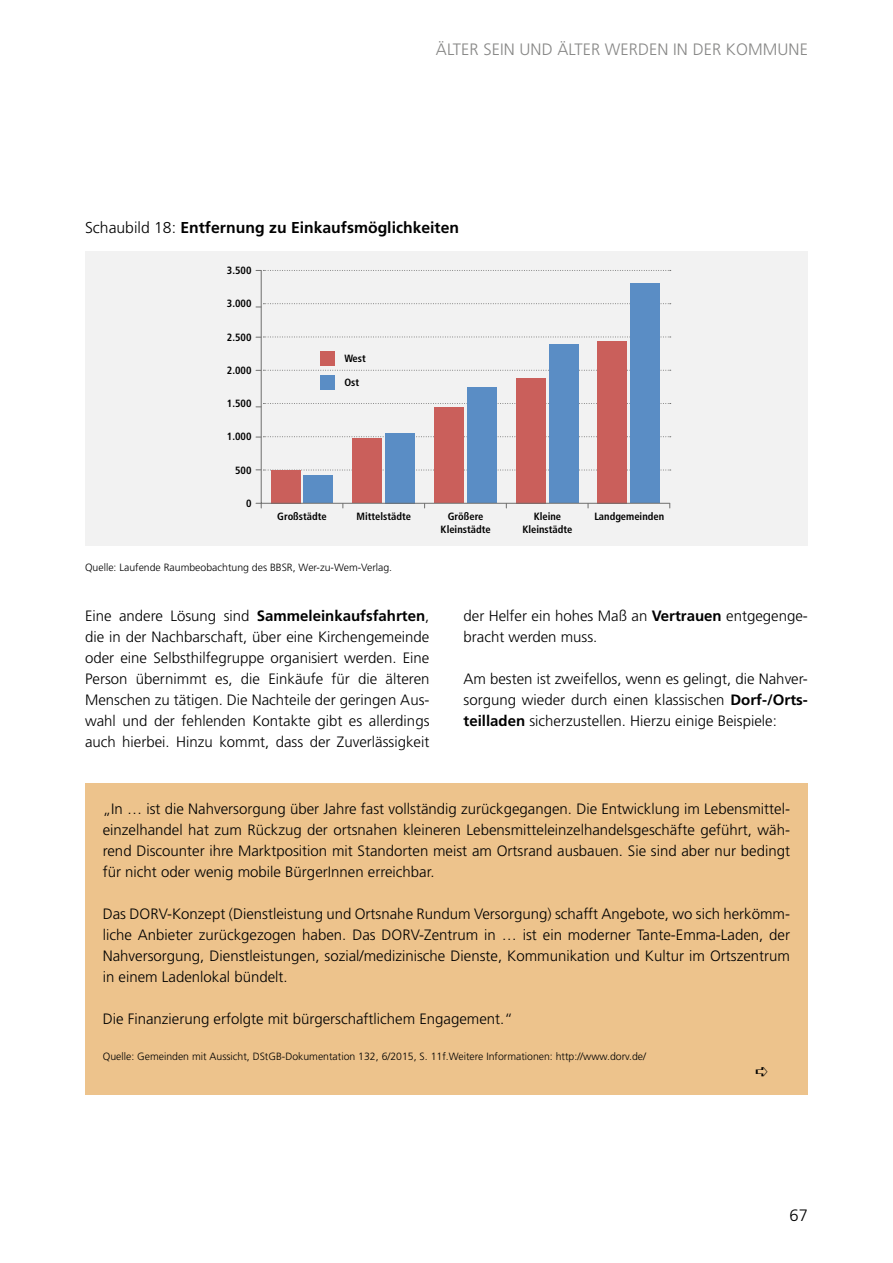
<style>
.page{position:relative;width:893px;height:1263px;background:#fff}
.page>*{position:absolute;margin:0;border:0;box-sizing:border-box;transform-origin:0 0}
.t1{font:300 16.5px "Frutiger";letter-spacing:.005em;color:#878786}
.t2{font:300 16.5px "Frutiger CE";color:#000}
.t3{font:700 15.75px "Frutiger";color:#000}
.t4{font:300 15px/21px "Frutiger";color:#000;text-align:justify}
.t5{font:300 10.5px "Frutiger";color:#000}
.t6{font:700 condensed 10.5px/13.5px "Frutiger";color:#000;text-align:center}
.s1{font-weight:300}
.s2{font-family:"Frutiger CE";font-weight:700}
.s3{font-weight:700}
</style>
<div class="page">
<div style="left:85px;top:251px;width:723px;height:295px;background:#f2f2f2"></div>
<div style="left:320px;top:351px;width:15px;height:15px;background:#ca5f5b"></div>
<div style="left:320px;top:375px;width:15px;height:15px;background:#5a8dc5"></div>
<svg style="left:256px;top:270px;width:415px;height:1px"></svg>
<svg style="left:256px;top:370px;width:415px;height:1px"></svg>
<svg style="left:256px;top:303px;width:415px;height:5px"></svg>
<svg style="left:256px;top:403px;width:415px;height:4px"></svg>
<svg style="left:256px;top:337px;width:415px;height:1px"></svg>
<svg style="left:256px;top:436px;width:415px;height:2px"></svg>
<svg style="left:256px;top:469px;width:415px;height:2px"></svg>
<div style="left:271px;top:470px;width:29px;height:33px;background:#ca5f5b"></div>
<div style="left:304px;top:475px;width:29px;height:28px;background:#5a8dc5"></div>
<div style="left:352px;top:438px;width:30px;height:65px;background:#ca5f5b"></div>
<div style="left:385px;top:433px;width:30px;height:70px;background:#5a8dc5"></div>
<div style="left:434px;top:407px;width:30px;height:96px;background:#ca5f5b"></div>
<div style="left:467px;top:387px;width:30px;height:116px;background:#5a8dc5"></div>
<div style="left:516px;top:378px;width:29px;height:125px;background:#ca5f5b"></div>
<div style="left:549px;top:344px;width:29px;height:159px;background:#5a8dc5"></div>
<div style="left:598px;top:341px;width:29px;height:162px;background:#ca5f5b"></div>
<div style="left:631px;top:283px;width:29px;height:220px;background:#5a8dc5"></div>
<hr style="left:261px;top:270px;width:1px;height:233px;background:#6f6f6e">
<hr style="left:261px;top:503px;width:409px;height:1px;background:#6f6f6e">
<svg style="left:256px;top:503px;width:6px;height:5px"></svg>
<div style="left:85px;top:783px;width:723px;height:311px;background:#edc38c"></div>
<p class="t1" style="left:436px;top:40px;width:373px">ÄLTER SEIN UND ÄLTER WERDEN IN DER KOMMUNE</p>
<p class="t3" style="left:85px;top:219px;width:375px"><span class="s1">Schaubild 18:</span> Entfernung zu Einkaufsmöglichkeiten</p>
<p class="t6" style="left:227px;top:264px;width:26px">3.500</p>
<p class="t6" style="left:227px;top:297px;width:26px">3.000</p>
<p class="t6" style="left:227px;top:330px;width:26px">2.500</p>
<p class="t6" style="left:227px;top:363px;width:26px">2.000</p>
<p class="t6" style="left:227px;top:397px;width:26px">1.500</p>
<p class="t6" style="left:227px;top:430px;width:26px">1.000</p>
<p class="t6" style="left:235px;top:463px;width:18px">500</p>
<p class="t6" style="left:246px;top:497px;width:7px">0</p>
<p class="t6" style="left:344px;top:352px;width:23px">West</p>
<p class="t6" style="left:344px;top:376px;width:16px">Ost</p>
<p class="t6" style="left:277px;top:509px;width:51px">Großstädte</p>
<p class="t6" style="left:357px;top:509px;width:56px">Mittelstädte</p>
<p class="t6" style="left:441px;top:509px;width:51px">Größere<br>Kleinstädte</p>
<p class="t6" style="left:522px;top:509px;width:51px">Kleine<br>Kleinstädte</p>
<p class="t6" style="left:594px;top:509px;width:71px">Landgemeinden</p>
<p class="t5" style="left:85px;top:561px;width:309px">Quelle: Laufende Raumbeobachtung des BBSR, Wer-zu-Wem-Verlag.</p>
<p class="t4" style="left:85px;top:605px;width:346px">Eine andere Lösung sind <span class="s2">Sammeleinkaufsfahrten</span>, die in der Nachbarschaft, über eine Kirchengemeinde oder eine Selbsthilfegruppe organisiert werden. Eine Person übernimmt es, die Einkäufe für die älteren Menschen zu tätigen. Die Nachteile der geringen Aus&shy;wahl und der fehlenden Kontakte gibt es allerdings auch hierbei. Hinzu kommt, dass der Zuverlässigkeit</p>
<p class="t4" style="left:463px;top:605px;width:346px">der Helfer ein hohes Maß an <span class="s3">Vertrauen</span> entgegenge&shy;bracht werden muss.</p>
<p class="t4" style="left:463px;top:668px;width:346px">Am besten ist zweifellos, wenn es gelingt, die Nahver&shy;sorgung wieder durch einen klassischen <span class="s3">Dorf-/Orts&shy;teilladen</span> sicherzustellen. Hierzu einige Beispiele:</p>
<p class="t4" style="left:103px;top:798px;width:689px">„In … ist die Nahversorgung über Jahre fast vollständig zurückgegangen. Die Entwicklung im Lebensmittel&shy;einzelhandel hat zum Rückzug der ortsnahen kleineren Lebensmitteleinzelhandelsgeschäfte geführt, wäh&shy;rend Discounter ihre Marktposition mit Standorten meist am Ortsrand ausbauen. Sie sind aber nur bedingt für nicht oder wenig mobile BürgerInnen erreichbar.</p>
<p class="t4" style="left:103px;top:903px;width:689px">Das DORV-Konzept (Dienstleistung und Ortsnahe Rundum Versorgung) schafft Angebote, wo sich herkömm&shy;liche Anbieter zurückgezogen haben. Das DORV-Zentrum in … ist ein moderner Tante-Emma-Laden, der Nahversorgung, Dienstleistungen, sozial/medizinische Dienste, Kommunikation und Kultur im Ortszentrum in einem Ladenlokal bündelt.</p>
<p class="t4" style="left:103px;top:1008px;width:412px">Die Finanzierung erfolgte mit bürgerschaftlichem Engagement.“</p>
<p class="t5" style="left:103px;top:1050px;width:545px">Quelle: Gemeinden mit Aussicht, DStGB-Dokumentation 132, 6/2015, S. 11f.Weitere Informationen: http://www.dorv.de/</p>
<p class="t2" style="left:789px;top:1205px;width:20px">67</p>
</div>
